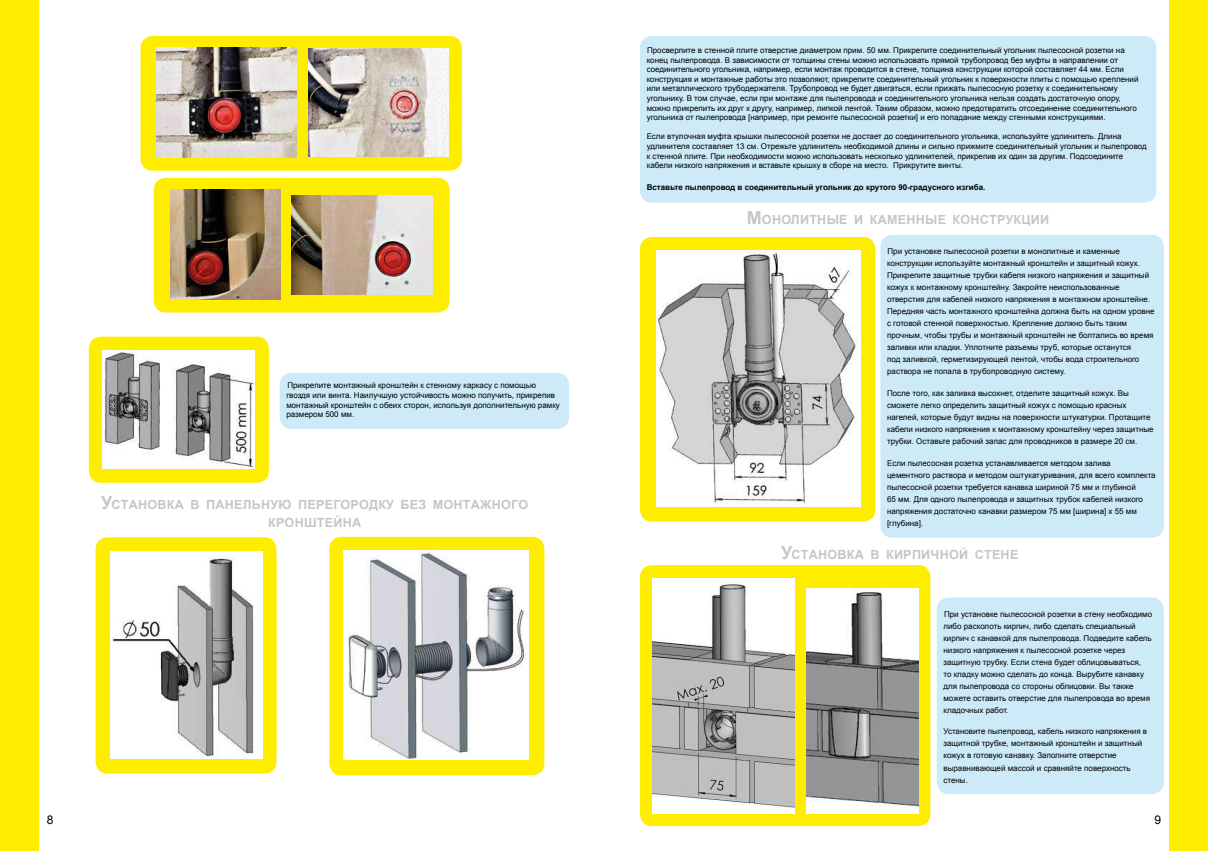
<style>
.page{position:relative;width:1208px;height:851px;background:#fff}
.page>*{position:absolute;margin:0;border:0;box-sizing:border-box;transform-origin:0 0}
.t1{font:700 12.6px/18px "Arial";letter-spacing:.02em;color:#c5c6c8;text-align:center}
.t2{font:12px "Arial";color:#000}
.t3{font:8px/12px "Arial";color:#000}
.t4{font:700 8px "Arial";color:#000}
.s1{font-size:18px}
</style>
<div class="page">
<div style="left:0;top:0;width:38px;height:850px;background:#ffed00"></div>
<div style="left:1169px;top:0;width:39px;height:850px;background:#ffed00"></div>
<div style="left:640px;top:565px;width:290px;height:261px;background:#ffed00;border-radius:12px"></div>
<img style="left:652px;top:578px;width:142px;height:235px">
<img style="left:806px;top:588px;width:112px;height:225px">
<div style="left:936px;top:597px;width:227px;height:197px;background:#cceaf8;border-radius:12px"></div>
<div style="left:96px;top:537px;width:180px;height:236px;background:#ffed00;border-radius:12px"></div>
<img style="left:110px;top:552px;width:153px;height:206px">
<div style="left:329px;top:536px;width:215px;height:239px;background:#ffed00;border-radius:12px"></div>
<img style="left:343px;top:550px;width:185px;height:209px">
<div style="left:640px;top:36px;width:516px;height:167px;background:#cceaf8;border-radius:12px"></div>
<div style="left:640px;top:237px;width:235px;height:284px;background:#ffed00;border-radius:12px"></div>
<img style="left:656px;top:250px;width:204px;height:256px">
<div style="left:880px;top:235px;width:283px;height:302px;background:#cceaf8;border-radius:12px"></div>
<div style="left:141px;top:36px;width:321px;height:135px;background:#ffed00;border-radius:12px"></div>
<img style="left:156px;top:47px;width:140px;height:111px">
<img style="left:308px;top:49px;width:140px;height:107px">
<div style="left:154px;top:178px;width:295px;height:134px;background:#ffed00;border-radius:12px"></div>
<img style="left:171px;top:189px;width:109px;height:111px">
<img style="left:292px;top:195px;width:140px;height:100px">
<div style="left:280px;top:373px;width:289px;height:56px;background:#cceaf8;border-radius:12px"></div>
<div style="left:89px;top:336px;width:180px;height:146px;background:#ffed00;border-radius:12px"></div>
<img style="left:102px;top:350px;width:152px;height:118px">
<p class="t3" style="left:286px;top:381px;width:275px;line-height:9.6px">Прикрепите монтажный кронштейн к стенному каркасу с помощью гвоздя или винта. Наилучшую устойчивость можно получить, прикрепив монтажный кронштейн с обеих сторон, используя дополнительную рамку размером 500 мм.</p>
<h1 class="t1" style="left:101px;top:495px;width:428px"><span class="s1">У</span>становка в панельную перегородку без монтажного кронштейна</h1>
<p class="t3" style="left:646px;top:45px;width:493px;line-height:9.6px">Просверлите в стенной плите отверстие диаметром прим. 50 мм. Прикрепите соединительный угольник пылесосной розетки на конец пылепровода. В зависимости от толщины стены можно использовать прямой трубопровод без муфты в направлении от соединительного угольника, например, если монтаж проводится в стене, толщина конструкции которой составляет 44 мм. Если конструкция и монтажные работы это позволяют, прикрепите соединительный угольник к поверхности плиты с помощью креплений или металлического трубодержателя. Трубопровод не будет двигаться, если прижать пылесосную розетку к соединительному угольнику. В том случае, если при монтаже для пылепровода и соединительного угольника нельзя создать достаточную опору, можно прикрепить их друг к другу, например, липкой лентой. Таким образом, можно предотвратить отсоединение соединительного угольника от пылепровода [например, при ремонте пылесосной розетки] и его попадание между стенными конструкциями.</p>
<p class="t3" style="left:646px;top:132px;width:501px;line-height:9.6px">Если втулочная муфта крышки пылесосной розетки не достает до соединительного угольника, используйте удлинитель. Длина удлинителя составляет 13 см. Отрежьте удлинитель необходимой длины и сильно прижмите соединительный угольник и пылепровод к стенной плите. При необходимости можно использовать несколько удлинителей, прикрепив их один за другим. Подсоедините кабели низкого напряжения и вставьте крышку в сборе на место. Прикрутите винты.</p>
<p class="t4" style="left:646px;top:182px;width:340px">Вставьте пылепровод в соединительный угольник до крутого 90-градусного изгиба.</p>
<h1 class="t1" style="left:746px;top:211px;width:304px"><span class="s1">М</span>онолитные и каменные конструкции</h1>
<p class="t3" style="left:887px;top:245px;width:269px">При установке пылесосной розетки в монолитные и каменные конструкции используйте монтажный кронштейн и защитный кожух.<br>Прикрепите защитные трубки кабеля низкого напряжения и защитный кожух к монтажному кронштейну. Закройте неиспользованные отверстия для кабелей низкого напряжения в монтажном кронштейне.<br>Передняя часть монтажного кронштейна должна быть на одном уровне с готовой стенной поверхностью. Крепление должно быть таким прочным, чтобы трубы и монтажный кронштейн не болтались во время заливки или кладки. Уплотните разъемы труб, которые останутся<br>под заливкой, герметизирующей лентой, чтобы вода строительного раствора не попала в трубопроводную систему.</p>
<p class="t3" style="left:887px;top:387px;width:268px">После того, как заливка высохнет, отделите защитный кожух. Вы сможете легко определить защитный кожух с помощью красных нагелей, которые будут видны на поверхности штукатурки. Протащите кабели низкого напряжения к монтажному кронштейну через защитные трубки. Оставьте рабочий запас для проводников в размере 20 см.</p>
<p class="t3" style="left:887px;top:456px;width:270px">Если пылесосная розетка устанавливается методом залива цементного раствора и методом оштукатуривания, для всего комплекта пылесосной розетки требуется канавка шириной 75 мм и глубиной<br>65 мм. Для одного пылепровода и защитных трубок кабелей низкого напряжения достаточно канавки размером 75 мм [ширина] х 55 мм [глубина].</p>
<h1 class="t1" style="left:781px;top:545px;width:239px"><span class="s1">У</span>становка в кирпичной стене</h1>
<p class="t3" style="left:943px;top:608px;width:210px">При установке пылесосной розетки в стену необходимо либо расколоть кирпич, либо сделать специальный кирпич с канавкой для пылепровода. Подведите кабель низкого напряжения к пылесосной розетке через защитную трубку. Если стена будет облицовываться,<br>то кладку можно сделать до конца. Вырубите канавку для пылепровода со стороны облицовки. Вы также можете оставить отверстие для пылепровода во время кладочных работ.</p>
<p class="t3" style="left:943px;top:725px;width:205px">Установите пылепровод, кабель низкого напряжения в защитной трубке, монтажный кронштейн и защитный кожух в готовую канавку. Заполните отверстие выравнивающей массой и сравняйте поверхность стены.</p>
<h2 class="t2" style="left:47px;top:811px;width:8px">8</h2>
<h2 class="t2" style="left:1154px;top:811px;width:8px">9</h2>
</div>
